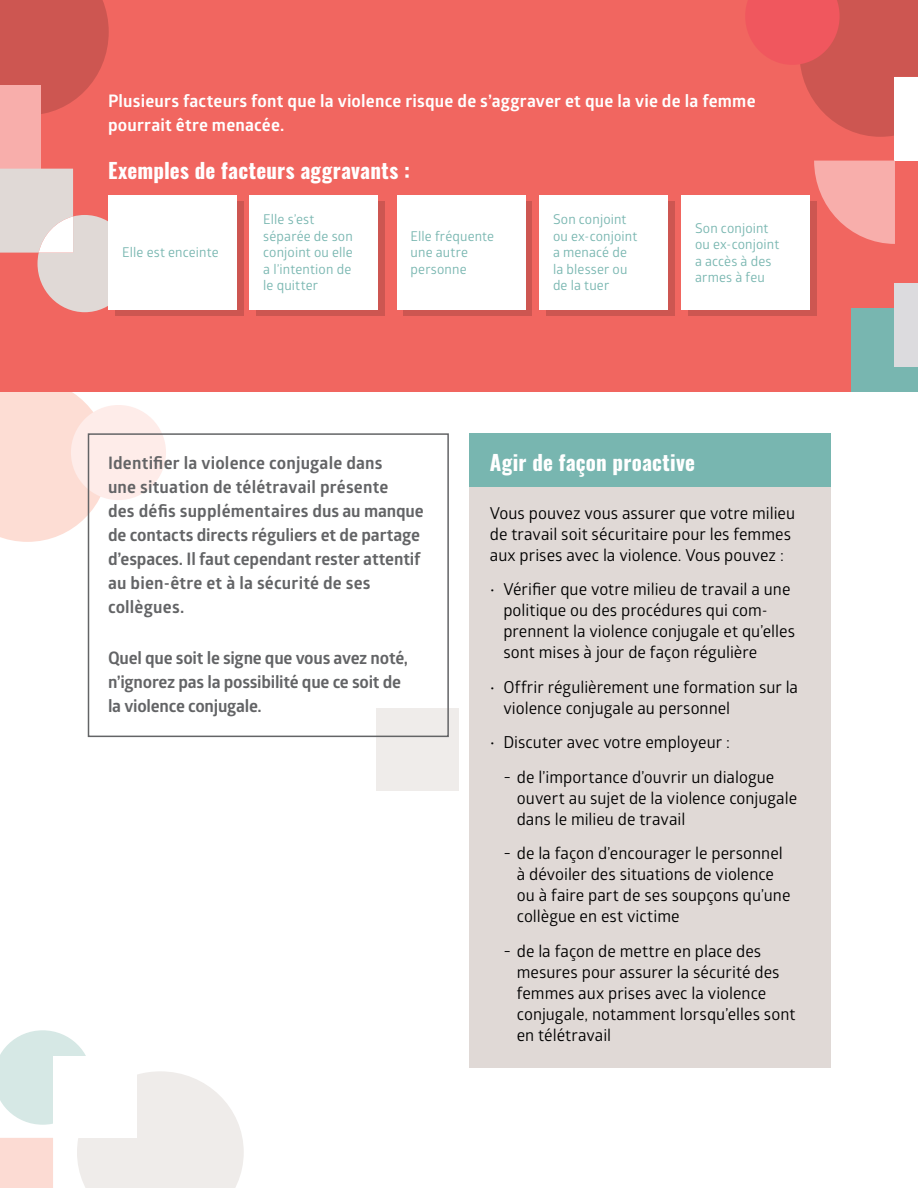
<style>
.page{position:relative;width:918px;height:1188px;background:#fff}
.page>*{position:absolute;margin:0;border:0;box-sizing:border-box;transform-origin:0 0}
.t1{font:21px "Oswald";letter-spacing:.01em;color:#fff}
.t2{font:700 17.25px/24px "Glober";letter-spacing:-.005em;color:#636466}
.t3{font:700 17.25px/24px "Glober";letter-spacing:.01em;color:#fff}
.t4{font:16.5px/21px "Glober";color:#000}
.t5{font:13.5px/16.5px "Glober";letter-spacing:.01em;color:#78b6b0}
</style>
<div class="page">
<svg style="left:0;top:392px;width:107px;height:150px;background:#fde0d9"></svg>
<div style="left:71px;top:405px;width:95px;height:95px;background:#feece9;border-radius:50%"></div>
<div style="left:377px;top:709px;width:82px;height:82px;background:#efecea"></div>
<div style="left:469px;top:433px;width:361px;height:54px;background:#78b6b0"></div>
<div style="left:469px;top:487px;width:361px;height:581px;background:#e0d9d6"></div>
<div style="left:0;top:0;width:918px;height:392px;background:#f16660"></div>
<svg style="left:0;top:0;width:109px;height:114px;background:#d15852"></svg>
<div style="left:851px;top:308px;width:67px;height:84px;background:#78b6b0"></div>
<div style="left:895px;top:284px;width:23px;height:83px;background:#dcdbde"></div>
<div style="left:0;top:85px;width:41px;height:84px;background:#f8aeab"></div>
<svg style="left:0;top:169px;width:116px;height:143px"></svg>
<div style="left:116px;top:202px;width:128px;height:114px;background:#cd5651"></div>
<div style="left:109px;top:195px;width:128px;height:115px;background:#fff"></div>
<div style="left:257px;top:202px;width:128px;height:114px;background:#cd5651"></div>
<div style="left:250px;top:195px;width:128px;height:115px;background:#fff"></div>
<div style="left:404px;top:202px;width:128px;height:114px;background:linear-gradient(to right,#cd5651,#cd5651)"></div>
<div style="left:397px;top:195px;width:128px;height:115px;background:#fff"></div>
<div style="left:546px;top:202px;width:129px;height:114px;background:#cd5651"></div>
<div style="left:540px;top:195px;width:128px;height:115px;background:#fff"></div>
<div style="left:689px;top:202px;width:128px;height:114px;background:#cd5651"></div>
<div style="left:682px;top:195px;width:128px;height:115px;background:#fff"></div>
<svg style="left:745px;top:0;width:173px;height:137px"></svg>
<div style="left:895px;top:77px;width:23px;height:84px;background:#fff"></div>
<svg style="left:814px;top:161px;width:81px;height:83px"></svg>
<svg style="left:0;top:1030px;width:244px;height:158px"></svg>
<div style="left:53px;top:1056px;width:84px;height:82px;background:#fff"></div>
<div style="left:88px;top:433px;width:361px;height:304px;border:2px solid #636466"></div>
<p class="t3" style="left:108px;top:89px;width:649px">Plusieurs facteurs font que la violence risque de s’aggraver et que la vie de la femme pourrait être menacée.</p>
<p class="t1" style="left:108px;top:151px;width:303px">Exemples de facteurs aggravants :</p>
<p class="t5" style="left:122px;top:244px;width:98px">Elle est enceinte</p>
<p class="t5" style="left:263px;top:211px;width:91px">Elle s’est séparée de son conjoint ou elle a l’intention de le quitter</p>
<p class="t5" style="left:411px;top:227px;width:85px">Elle fréquente une autre personne</p>
<p class="t5" style="left:553px;top:211px;width:86px">Son conjoint ou ex-conjoint a menacé de la blesser ou de la tuer</p>
<p class="t5" style="left:695px;top:219px;width:86px">Son conjoint ou ex-conjoint a accès à des armes à feu</p>
<p class="t2" style="left:108px;top:451px;width:317px">Identifier la violence conjugale dans<br>une situation de télétravail présente<br>des défis supplémentaires dus au manque de contacts directs réguliers et de partage d’espaces. Il faut cependant rester attentif au bien-être et à la sécurité de ses collègues.</p>
<p class="t2" style="left:108px;top:645px;width:302px">Quel que soit le signe que vous avez noté, n’ignorez pas la possibilité que ce soit de la violence conjugale.</p>
<p class="t1" style="left:490px;top:443px;width:207px">Agir de façon proactive</p>
<p class="t4" style="left:490px;top:502px;width:307px">Vous pouvez vous assurer que votre milieu de travail soit sécuritaire pour les femmes aux prises avec la violence. Vous pouvez :</p>
<p class="t4" style="left:503px;top:578px;width:293px;text-indent:-13px">• Vérifier que votre milieu de travail a une politique ou des procédures qui com&shy;prennent la violence conjugale et qu’elles sont mises à jour de façon régulière</p>
<p class="t4" style="left:503px;top:676px;width:296px;text-indent:-13px">• Offrir régulièrement une formation sur la violence conjugale au personnel</p>
<p class="t4" style="left:503px;top:724px;width:273px;line-height:34.5px;text-indent:-13px">• Discuter avec votre employeur :<br>− de l’importance d’ouvrir un dialogue</p>
<p class="t4" style="left:517px;top:787px;width:282px">ouvert au sujet de la violence conjugale dans le milieu de travail</p>
<p class="t4" style="left:517px;top:842px;width:275px;text-indent:-13px">− de la façon d’encourager le personnel à dévoiler des situations de violence ou à faire part de ses soupçons qu’une collègue en est victime</p>
<p class="t4" style="left:517px;top:940px;width:280px;text-indent:-13px">− de la façon de mettre en place des mesures pour assurer la sécurité des femmes aux prises avec la violence conjugale, notamment lorsqu’elles sont en télétravail</p>
</div>
